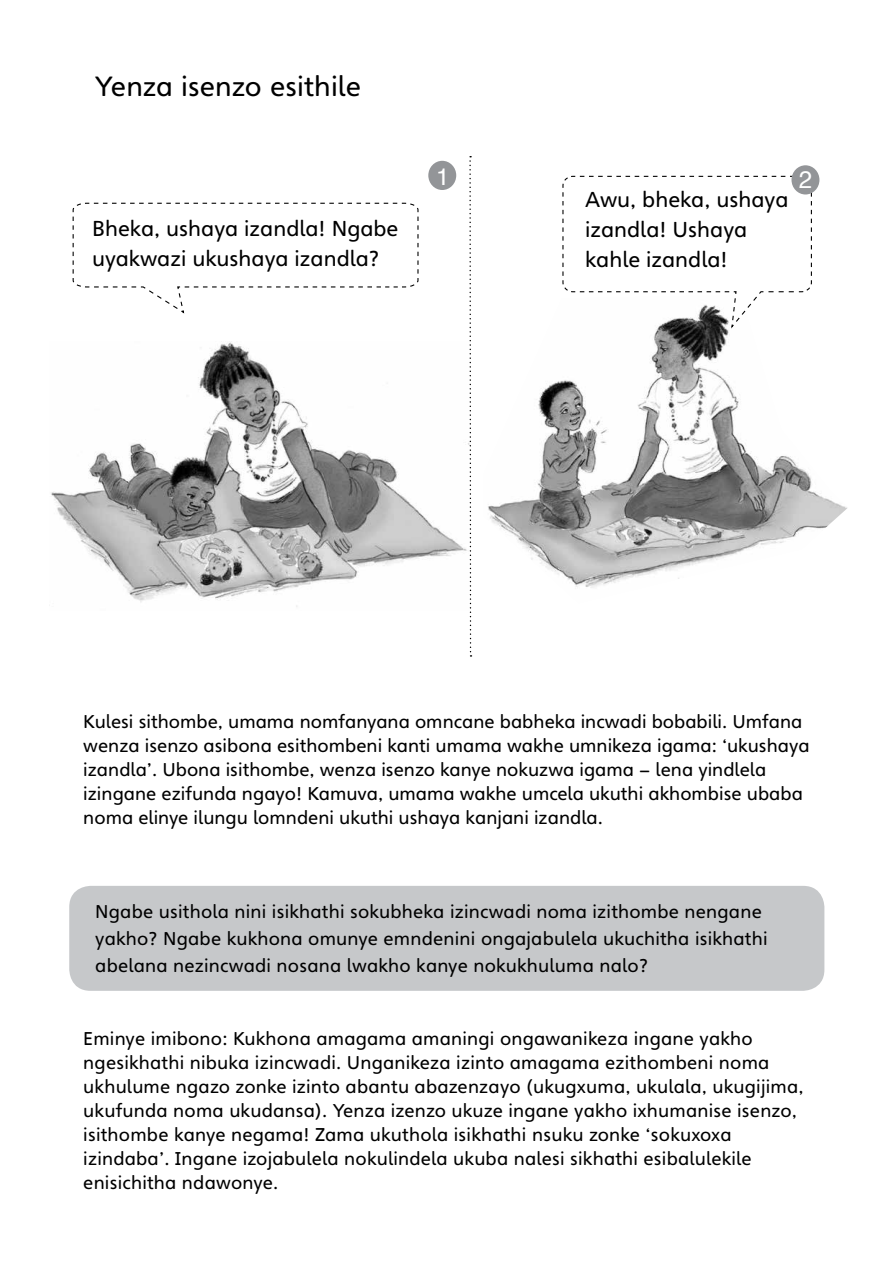
<style>
.page{position:relative;width:893px;height:1263px;background:#fff}
.page>*{position:absolute;margin:0;border:0;box-sizing:border-box;transform-origin:0 0}
.t1{font:27px "Heinemann";color:#000}
.t2{font:24px "Helvetica";color:#fff}
.t3{font:21px/30px "Heinemann";color:#000}
.t4{font:18px/24px "Heinemann";letter-spacing:.01em;color:#000}
</style>
<div class="page">
<img style="left:51px;top:342px;width:418px;height:265px">
<svg style="left:72px;top:202px;width:347px;height:112px"></svg>
<img style="left:488px;top:330px;width:359px;height:258px">
<svg style="left:562px;top:175px;width:250px;height:155px"></svg>
<svg style="left:469px;top:156px;width:2px;height:501px"></svg>
<div style="left:428px;top:161px;width:28px;height:29px;background:#939598;border-radius:50%"></div>
<div style="left:791px;top:165px;width:28px;height:29px;background:#939598;border-radius:50%"></div>
<div style="left:69px;top:886px;width:755px;height:105px;background:#c6c8ca;border-radius:21px"></div>
<h1 class="t1" style="left:95px;top:70px;width:268px">Yenza isenzo esithile</h1>
<p class="t3" style="left:92px;top:214px;width:308px">Bheka, ushaya izandla! Ngabe uyakwazi ukushaya izandla?</p>
<h2 class="t2" style="left:436px;top:158px;width:15px">1</h2>
<h2 class="t2" style="left:799px;top:161px;width:15px">2</h2>
<p class="t3" style="left:585px;top:185px;width:205px">Awu, bheka, ushaya izandla! Ushaya kahle izandla!</p>
<p class="t4" style="left:83px;top:710px;width:728px">Kulesi sithombe, umama nomfanyana omncane babheka incwadi bobabili. Umfana wenza isenzo asibona esithombeni kanti umama wakhe umnikeza igama: ‘ukushaya izandla’. Ubona isithombe, wenza isenzo kanye nokuzwa igama – lena yindlela izingane ezifunda ngayo! Kamuva, umama wakhe umcela ukuthi akhombise ubaba noma elinye ilungu lomndeni ukuthi ushaya kanjani izandla.</p>
<p class="t4" style="left:95px;top:898px;width:674px;line-height:27px">Ngabe usithola nini isikhathi sokubheka izincwadi noma izithombe nengane yakho? Ngabe kukhona omunye emndenini ongajabulela ukuchitha isikhathi abelana nezincwadi nosana lwakho kanye nokukhuluma nalo?</p>
<p class="t4" style="left:83px;top:1026px;width:722px">Eminye imibono: Kukhona amagama amaningi ongawanikeza ingane yakho ngesikhathi nibuka izincwadi. Unganikeza izinto amagama ezithombeni noma ukhulume ngazo zonke izinto abantu abazenzayo (ukugxuma, ukulala, ukugijima, ukufunda noma ukudansa). Yenza izenzo ukuze ingane yakho ixhumanise isenzo, isithombe kanye negama! Zama ukuthola isikhathi nsuku zonke ‘sokuxoxa izindaba’. Ingane izojabulela nokulindela ukuba nalesi sikhathi esibalulekile enisichitha ndawonye.</p>
</div>
